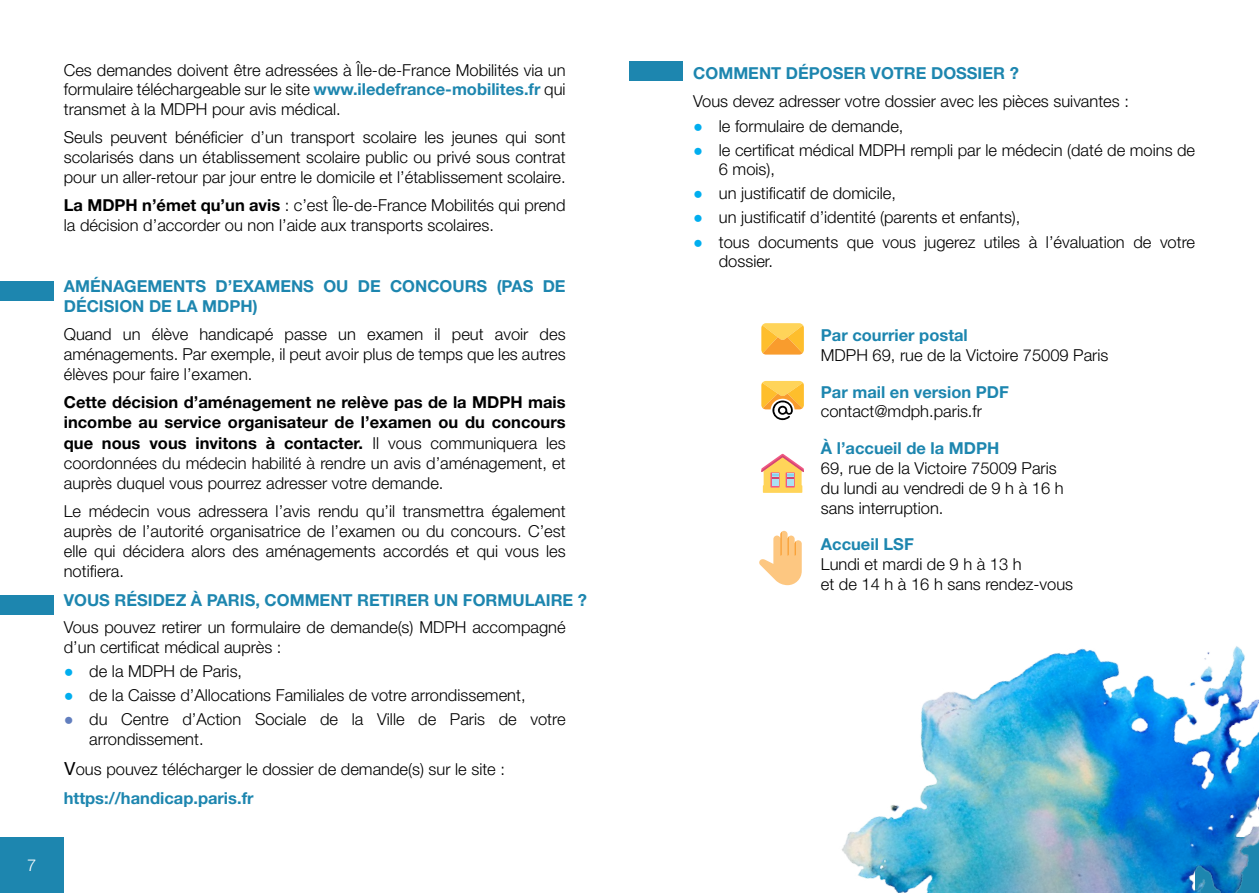
<style>
.page{position:relative;width:1259px;height:893px;background:#fff}
.page>*{position:absolute;margin:0;border:0;box-sizing:border-box;transform-origin:0 0}
.t1{font:300 16.5px/19.8px "Helvetica Neue LT Std";color:#000}
.t2{font:700 16.5px/19.8px "Helvetica Neue LT Std";color:#1d86af}
.t3{font:700 16.5px/19.8px "Helvetica Neue LT Std";color:#000}
.t4{font:300 16.5px "Helvetica Neue LT Std";color:#fff}
.s1{font-weight:700;color:#1d86af}
.s2{font-weight:700}
.s3{font-family:"Arial";font-weight:400;color:#00aeef}
.s4{font-family:"Arial";font-weight:400;color:#617ebe}
.s5{font-family:"Helvetica";font-weight:400;font-size:18px}
</style>
<div class="page">
<svg style="left:761px;top:381px;width:43px;height:39px"></svg>
<svg style="left:761px;top:323px;width:43px;height:32px"></svg>
<svg style="left:759px;top:531px;width:42px;height:49px"></svg>
<svg style="left:761px;top:454px;width:43px;height:39px"></svg>
<div style="left:629px;top:61px;width:53px;height:20px;background:#1d86af"></div>
<img style="left:775px;top:554px;width:484px;height:339px">
<div style="left:0;top:838px;width:64px;height:55px;background:#1d86af"></div>
<div style="left:0;top:281px;width:53px;height:19px;background:#1d86af"></div>
<div style="left:0;top:595px;width:53px;height:19px;background:#1d86af"></div>
<p class="t4" style="left:27px;top:855px;width:11px">7</p>
<p class="t1" style="left:64px;top:59px;width:503px">Ces demandes doivent être adressées à Île-de-France Mobilités via un</p>
<p class="t2" style="left:693px;top:63px;width:327px">COMMENT DÉPOSER VOTRE DOSSIER ?</p>
<p class="t1" style="left:64px;top:79px;width:503px">formulaire téléchargeable sur le site <span class="s1">www.iledefrance-mobilites.fr</span> qui transmet à la MDPH pour avis médical.</p>
<p class="t1" style="left:64px;top:127px;width:503px;text-align:justify">Seuls peuvent bénéficier d’un transport scolaire les jeunes qui sont scolarisés dans un établissement scolaire public ou privé sous contrat pour un aller-retour par jour entre le domicile et l’établissement scolaire.</p>
<p class="t1" style="left:64px;top:195px;width:503px"><span class="s2">La MDPH n’émet qu’un avis</span> : c’est Île-de-France Mobilités qui prend la décision d’accorder ou non l’aide aux transports scolaires.</p>
<p class="t1" style="left:693px;top:91px;width:437px">Vous devez adresser votre dossier avec les pièces suivantes :</p>
<p class="t1" style="left:693px;top:115px;width:212px"><span class="s3">●</span> le formulaire de demande,</p>
<p class="t1" style="left:719px;top:139px;width:478px;text-indent:-26px"><span class="s3">●</span> le certificat médical MDPH rempli par le médecin (daté de moins de<br>6 mois),</p>
<p class="t1" style="left:693px;top:183px;width:204px"><span class="s3">●</span> un justificatif de domicile,</p>
<p class="t1" style="left:693px;top:207px;width:329px"><span class="s3">●</span> un justificatif d’identité (parents et enfants),</p>
<p class="t1" style="left:719px;top:231px;width:478px;text-indent:-26px"><span class="s3">●</span> tous documents que vous jugerez utiles à l’évaluation de votre dossier.</p>
<p class="t2" style="left:64px;top:276px;width:503px">AMÉNAGEMENTS D’EXAMENS OU DE CONCOURS (PAS DE<br>DÉCISION DE LA MDPH)</p>
<p class="t1" style="left:64px;top:324px;width:503px;text-align:justify">Quand un élève handicapé passe un examen il peut avoir des aménagements. Par exemple, il peut avoir plus de temps que les autres élèves pour faire l’examen.</p>
<p class="t3" style="left:64px;top:392px;width:503px">Cette décision d’aménagement ne relève pas de la MDPH mais incombe au service organisateur de l’examen ou du concours</p>
<p class="t1" style="left:64px;top:433px;width:503px;text-align:justify"><span class="s2">que nous vous invitons à contacter.</span> Il vous communiquera les coordonnées du médecin habilité à rendre un avis d’aménagement, et auprès duquel vous pourrez adresser votre demande.</p>
<p class="t1" style="left:64px;top:501px;width:503px;text-align:justify">Le médecin vous adressera l’avis rendu qu’il transmettra également auprès de l’autorité organisatrice de l’examen ou du concours. C’est elle qui décidera alors des aménagements accordés et qui vous les notifiera.</p>
<p class="t2" style="left:64px;top:590px;width:525px">VOUS RÉSIDEZ À PARIS, COMMENT RETIRER UN FORMULAIRE ?</p>
<p class="t1" style="left:64px;top:617px;width:503px">Vous pouvez retirer un formulaire de demande(s) MDPH accompagné d’un certificat médical auprès :</p>
<p class="t1" style="left:64px;top:661px;width:180px"><span class="s3">●</span> de la MDPH de Paris,</p>
<p class="t1" style="left:64px;top:685px;width:463px"><span class="s3">●</span> de la Caisse d’Allocations Familiales de votre arrondissement,</p>
<p class="t1" style="left:89px;top:709px;width:478px;text-indent:-26px"><span class="s4">●</span> du Centre d’Action Sociale de la Ville de Paris de votre arrondissement.</p>
<p class="t1" style="left:64px;top:759px;width:443px"><span class="s5">V</span>ous pouvez télécharger le dossier de demande(s) sur le site :</p>
<p class="t2" style="left:64px;top:787px;width:191px">https://handicap.paris.fr</p>
<p class="t1" style="left:821px;top:325px;width:289px"><span class="s1">Par courrier postal<br></span>MDPH 69, rue de la Victoire 75009 Paris</p>
<p class="t1" style="left:821px;top:381px;width:189px"><span class="s1">Par mail en version PDF </span>contact@mdph.paris.fr</p>
<p class="t1" style="left:821px;top:438px;width:244px"><span class="s1">À l’accueil de la MDPH<br></span>69, rue de la Victoire 75009 Paris du lundi au vendredi de 9 h à 16 h sans interruption.</p>
<p class="t1" style="left:821px;top:534px;width:254px"><span class="s1">Accueil LSF<br></span>Lundi et mardi de 9 h à 13 h<br>et de 14 h à 16 h sans rendez-vous</p>
</div>
